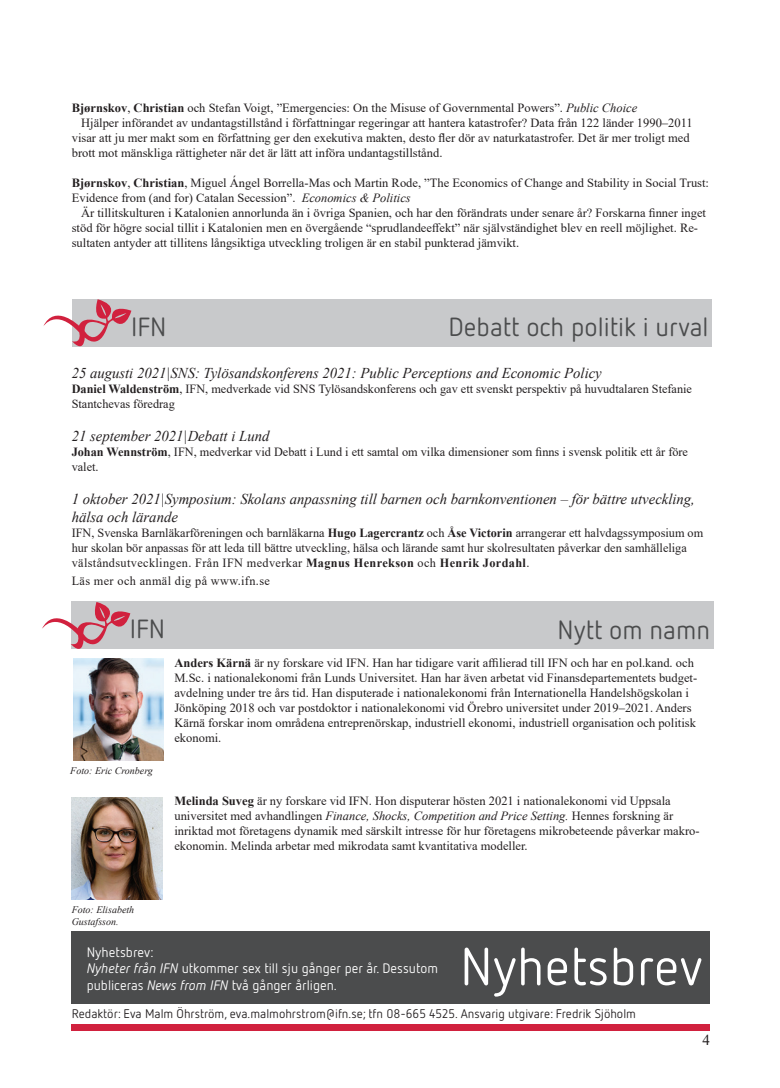
<style>
.page{position:relative;width:780px;height:1088px;background:#fff}
.page>*{position:absolute;margin:0;border:0;box-sizing:border-box;transform-origin:0 0}
.t1{font:52.5px "Netto OT";color:#fff}
.t2{font:26.25px "Netto OT";color:#4b4c4d}
.t3{font:italic 15px/18px "Times New Roman";color:#231f20}
.t4{font:15px "Times New Roman";color:#231f20}
.t5{font:13.75px/16.2px "Netto OT";color:#fff}
.t6{font:12.5px/15px "Times New Roman";color:#231f20}
.t7{font:12.5px "Netto OT";color:#231f20}
.t8{font:12.5px "Times New Roman";letter-spacing:.03em;color:#231f20}
.t9{font:italic 10px/12px "Times New Roman";color:#231f20}
.s1{font-weight:700}
.s2{font-style:italic}
</style>
<div class="page">
<div style="left:72px;top:931px;width:637px;height:73px;background:#4b4c4d"></div>
<div style="left:72px;top:1024px;width:638px;height:6px;background:#d1213e"></div>
<div style="left:71px;top:601px;width:642px;height:48px;background:#c8c9cb"></div>
<svg style="left:42px;top:602px;width:88px;height:47px"></svg>
<div style="left:72px;top:299px;width:639px;height:47px;background:#c8c9cb"></div>
<svg style="left:43px;top:299px;width:88px;height:48px"></svg>
<img style="left:73px;top:658px;width:90px;height:102px">
<img style="left:72px;top:798px;width:90px;height:102px">
<p class="t6" style="left:72px;top:100px;width:567px"><span class="s1">Bjørnskov</span>, <span class="s1">Christian</span> och Stefan Voigt, ”Emergencies: On the Misuse of Governmental Powers”. <span class="s2">Public Choice</span></p>
<p class="t6" style="left:81px;top:115px;width:613px">Hjälper införandet av undantagstillstånd i författningar regeringar att hantera katastrofer? Data från 122 länder 1990‒2011</p>
<p class="t6" style="left:72px;top:130px;width:619px">visar att ju mer makt som en författning ger den exekutiva makten, desto fler dör av naturkatastrofer. Det är mer troligt med</p>
<p class="t6" style="left:72px;top:145px;width:372px">brott mot mänskliga rättigheter när det är lätt att införa undantagstillstånd.</p>
<p class="t6" style="left:72px;top:175px;width:638px"><span class="s1">Bjørnskov</span>, <span class="s1">Christian</span>, Miguel Ángel Borrella-Mas och Martin Rode, ”The Economics of Change and Stability in Social Trust:<br>Evidence from (and for) Catalan Secession”. <span class="s2">Economics &amp; Politics</span></p>
<p class="t6" style="left:72px;top:205px;width:635px;text-indent:9px">Är tillitskulturen i Katalonien annorlunda än i övriga Spanien, och har den förändrats under senare år? Forskarna finner inget stöd för högre social tillit i Katalonien men en övergående “sprudlandeeffekt” när självständighet blev en reell möjlighet. Re&shy;sultaten antyder att tillitens långsiktiga utveckling troligen är en stabil punkterad jämvikt.</p>
<h2 class="t2" style="left:131px;top:310px;width:37px">IFN</h2>
<h2 class="t2" style="left:448px;top:311px;width:261px">Debatt och politik i urval</h2>
<p class="t3" style="left:72px;top:363px;width:531px">25 augusti 2021|SNS: Tylösandskonferens 2021: Public Perceptions and Economic Policy</p>
<p class="t6" style="left:72px;top:380px;width:621px"><span class="s1">Daniel Waldenström</span>, IFN, medverkade vid SNS Tylösandskonferens och gav ett svenskt perspektiv på huvudtalaren Stefanie<br>Stantchevas föredrag</p>
<p class="t3" style="left:72px;top:426px;width:199px">21 september 2021|Debatt i Lund</p>
<p class="t6" style="left:72px;top:443px;width:618px"><span class="s1">Johan Wennström</span>, IFN, medverkar vid Debatt i Lund i ett samtal om vilka dimensioner som finns i svensk politik ett år före valet.</p>
<p class="t3" style="left:72px;top:489px;width:624px">1 oktober 2021|Symposium: Skolans anpassning till barnen och barnkonventionen – för bättre utveckling, hälsa och lärande</p>
<p class="t6" style="left:72px;top:524px;width:633px">IFN, Svenska Barnläkarföreningen och barnläkarna <span class="s1">Hugo Lagercrantz</span> och <span class="s1">Åse Victorin</span> arrangerar ett halvdagssymposium om hur skolan bör anpassas för att leda till bättre utveckling, hälsa och lärande samt hur skolresultaten påverkar den samhälleliga välståndsutvecklingen. Från IFN medverkar <span class="s1">Magnus Henrekson</span> och <span class="s1">Henrik Jordahl</span>.</p>
<p class="t8" style="left:72px;top:571px;width:200px">Läs mer och anmäl dig på www.ifn.se</p>
<h2 class="t2" style="left:130px;top:613px;width:37px">IFN</h2>
<h2 class="t2" style="left:557px;top:613px;width:154px">Nytt om namn</h2>
<p class="t9" style="left:70px;top:764px;width:84px">Foto: Eric Cronberg</p>
<p class="t6" style="left:174px;top:655px;width:524px"><span class="s1">Anders Kärnä</span> är ny forskare vid IFN. Han har tidigare varit affilierad till IFN och har en pol.kand. och M.Sc. i nationalekonomi från Lunds Universitet. Han har även arbetat vid Finansdepartementets budget&shy;avdelning under tre års tid. Han disputerade i nationalekonomi från Internationella Handelshögskolan i Jönköping 2018 och var postdoktor i nationalekonomi vid Örebro universitet under 2019‒2021. Anders Kärnä forskar inom områdena entreprenörskap, industriell ekonomi, industriell organisation och politisk ekonomi.</p>
<p class="t6" style="left:174px;top:793px;width:526px"><span class="s1">Melinda Suveg</span> är ny forskare vid IFN. Hon disputerar hösten 2021 i nationalekonomi vid Uppsala universitet med avhandlingen <span class="s2">Finance, Shocks, Competition and Price Setting.</span> Hennes forskning är inriktad mot företagens dynamik med särskilt intresse för hur företagens mikrobeteende påverkar makro&shy;ekonomin. Melinda arbetar med mikrodata samt kvantitativa modeller.</p>
<p class="t9" style="left:72px;top:903px;width:64px">Foto: Elisabeth<br>Gustafsson.</p>
<p class="t5" style="left:87px;top:944px;width:353px">Nyhetsbrev:<br><span class="s2">Nyheter från IFN</span> utkommer sex till sju gånger per år. Dessutom publiceras <span class="s2">News from IFN</span> två gånger årligen.</p>
<h1 class="t1" style="left:460px;top:934px;width:244px">Nyhetsbrev</h1>
<p class="t7" style="left:72px;top:1006px;width:565px">Redaktör: Eva Malm Öhrström, eva.malmohrstrom@ifn.se; tfn 08-665 4525. Ansvarig utgivare: Fredrik Sjöholm</p>
<p class="t4" style="left:702px;top:1029px;width:9px">4</p>
</div>
